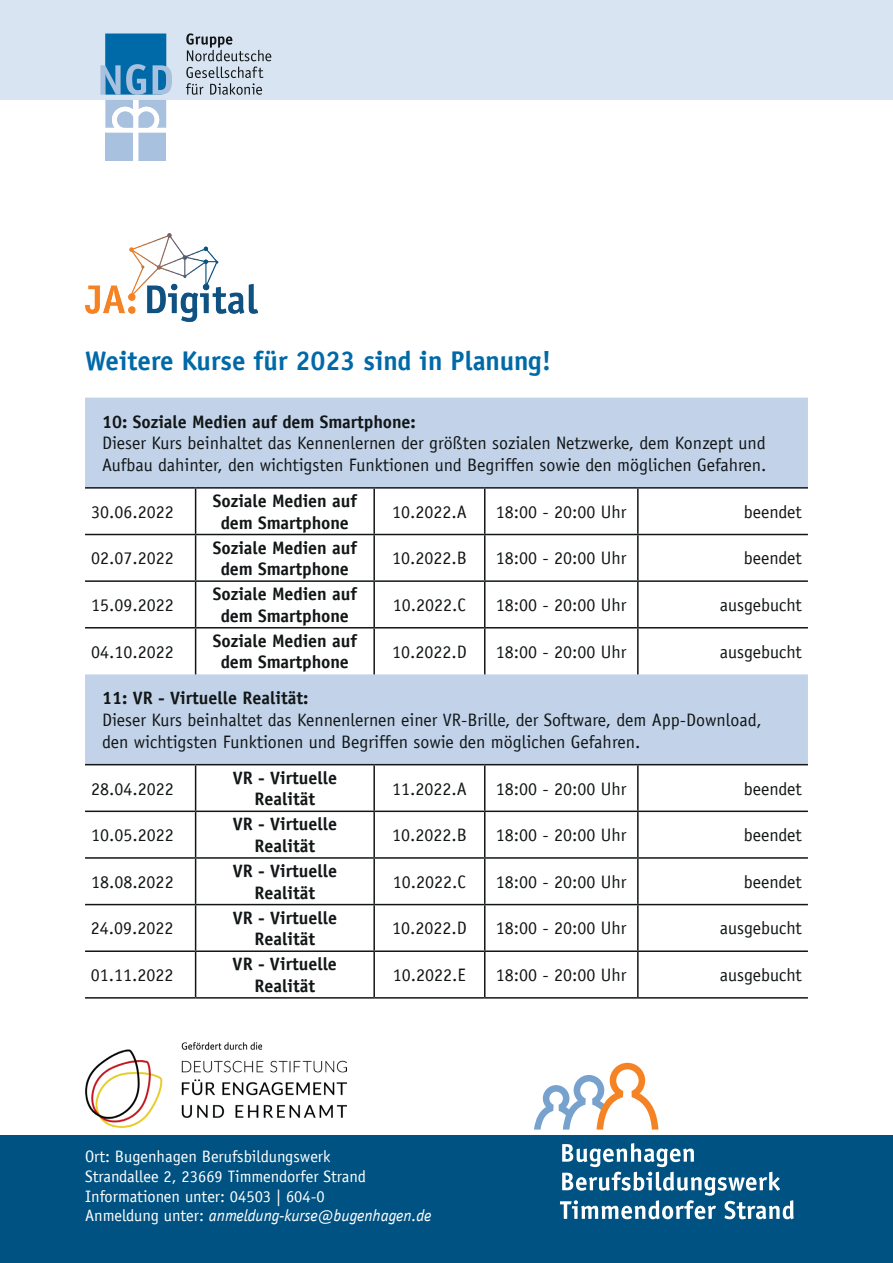
<style>
.page{position:relative;width:893px;height:1263px;background:#fff}
.page>*{position:absolute;margin:0;border:0;box-sizing:border-box;transform-origin:0 0}
.t1{font:700 27px "Officina Sans LT";color:#0069a8}
.t2{font:18px/21.6px "Officina Sans LT";color:#121617}
.t3{font:700 18px/21.6px "Officina Sans LT";color:#121617;text-align:center}
.t4{font:16.5px/19.8px "Officina Sans LT";color:#fff}
.s1{font-style:italic}
</style>
<div class="page">
<div style="left:0;top:0;width:893px;height:100px;background:#d8e4f1"></div>
<div style="left:0;top:1135px;width:893px;height:128px;background:#005282"></div>
<svg style="left:100px;top:34px;width:72px;height:127px"></svg>
<svg style="left:186px;top:33px;width:85px;height:62px"></svg>
<svg style="left:534px;top:1063px;width:124px;height:66px"></svg>
<svg style="left:560px;top:1143px;width:234px;height:76px"></svg>
<img style="left:85px;top:234px;width:173px;height:88px">
<svg style="left:85px;top:398px;width:723px;height:366px;fill:#c2d3e9"></svg>
<hr style="left:85px;top:487px;width:111px;height:2px;background:#121617">
<hr style="left:196px;top:487px;width:178px;height:2px;background:#121617">
<hr style="left:195px;top:489px;width:1px;height:45px;background:#121617">
<hr style="left:374px;top:487px;width:111px;height:2px;background:#121617">
<hr style="left:373px;top:489px;width:2px;height:45px;background:#121617">
<hr style="left:485px;top:487px;width:153px;height:2px;background:#121617">
<hr style="left:484px;top:489px;width:1px;height:45px;background:#121617">
<hr style="left:638px;top:487px;width:170px;height:2px;background:#121617">
<hr style="left:637px;top:489px;width:2px;height:45px;background:#121617">
<hr style="left:85px;top:534px;width:111px;height:1px;background:#121617">
<hr style="left:196px;top:534px;width:178px;height:1px;background:#121617">
<hr style="left:195px;top:535px;width:1px;height:45px;background:#121617">
<hr style="left:374px;top:534px;width:111px;height:1px;background:#121617">
<hr style="left:373px;top:535px;width:2px;height:45px;background:#121617">
<hr style="left:485px;top:534px;width:153px;height:1px;background:#121617">
<hr style="left:484px;top:535px;width:1px;height:45px;background:#121617">
<hr style="left:638px;top:534px;width:170px;height:1px;background:#121617">
<hr style="left:637px;top:535px;width:2px;height:45px;background:#121617">
<hr style="left:85px;top:580px;width:111px;height:2px;background:#121617">
<hr style="left:196px;top:580px;width:178px;height:2px;background:#121617">
<hr style="left:195px;top:582px;width:1px;height:45px;background:#121617">
<hr style="left:374px;top:580px;width:111px;height:2px;background:#121617">
<hr style="left:373px;top:582px;width:2px;height:45px;background:#121617">
<hr style="left:485px;top:580px;width:153px;height:2px;background:#121617">
<hr style="left:484px;top:582px;width:1px;height:45px;background:#121617">
<hr style="left:638px;top:580px;width:170px;height:2px;background:#121617">
<hr style="left:637px;top:582px;width:2px;height:45px;background:#121617">
<hr style="left:85px;top:627px;width:111px;height:1px;background:#121617">
<hr style="left:196px;top:627px;width:178px;height:1px;background:#121617">
<hr style="left:195px;top:628px;width:1px;height:46px;background:#121617">
<hr style="left:374px;top:627px;width:111px;height:1px;background:#121617">
<hr style="left:373px;top:628px;width:2px;height:46px;background:#121617">
<hr style="left:485px;top:627px;width:153px;height:1px;background:#121617">
<hr style="left:484px;top:628px;width:1px;height:46px;background:#121617">
<hr style="left:638px;top:627px;width:170px;height:1px;background:#121617">
<hr style="left:637px;top:628px;width:2px;height:46px;background:#121617">
<hr style="left:85px;top:764px;width:111px;height:1px;background:#121617">
<hr style="left:196px;top:764px;width:178px;height:1px;background:#121617">
<hr style="left:195px;top:765px;width:1px;height:45px;background:#121617">
<hr style="left:374px;top:764px;width:111px;height:1px;background:#121617">
<hr style="left:373px;top:765px;width:2px;height:45px;background:#121617">
<hr style="left:485px;top:764px;width:153px;height:1px;background:#121617">
<hr style="left:484px;top:765px;width:1px;height:45px;background:#121617">
<hr style="left:638px;top:764px;width:170px;height:1px;background:#121617">
<hr style="left:637px;top:765px;width:2px;height:45px;background:#121617">
<hr style="left:85px;top:810px;width:111px;height:2px;background:#121617">
<hr style="left:196px;top:810px;width:178px;height:2px;background:#121617">
<hr style="left:195px;top:812px;width:1px;height:45px;background:#121617">
<hr style="left:374px;top:810px;width:111px;height:2px;background:#121617">
<hr style="left:373px;top:812px;width:2px;height:45px;background:#121617">
<hr style="left:485px;top:810px;width:153px;height:2px;background:#121617">
<hr style="left:484px;top:812px;width:1px;height:45px;background:#121617">
<hr style="left:638px;top:810px;width:170px;height:2px;background:#121617">
<hr style="left:637px;top:812px;width:2px;height:45px;background:#121617">
<hr style="left:85px;top:857px;width:111px;height:2px;background:#121617">
<hr style="left:196px;top:857px;width:178px;height:2px;background:#121617">
<hr style="left:195px;top:859px;width:1px;height:45px;background:#121617">
<hr style="left:374px;top:857px;width:111px;height:2px;background:#121617">
<hr style="left:373px;top:859px;width:2px;height:45px;background:#121617">
<hr style="left:485px;top:857px;width:153px;height:2px;background:#121617">
<hr style="left:484px;top:859px;width:1px;height:45px;background:#121617">
<hr style="left:638px;top:857px;width:170px;height:2px;background:#121617">
<hr style="left:637px;top:859px;width:2px;height:45px;background:#121617">
<hr style="left:85px;top:904px;width:111px;height:1px;background:#121617">
<hr style="left:196px;top:904px;width:178px;height:1px;background:#121617">
<hr style="left:195px;top:905px;width:1px;height:45px;background:#121617">
<hr style="left:374px;top:904px;width:111px;height:1px;background:#121617">
<hr style="left:373px;top:905px;width:2px;height:45px;background:#121617">
<hr style="left:485px;top:904px;width:153px;height:1px;background:#121617">
<hr style="left:484px;top:905px;width:1px;height:45px;background:#121617">
<hr style="left:638px;top:904px;width:170px;height:1px;background:#121617">
<hr style="left:637px;top:905px;width:2px;height:45px;background:#121617">
<hr style="left:85px;top:950px;width:111px;height:2px;background:#121617">
<hr style="left:196px;top:950px;width:178px;height:2px;background:#121617">
<hr style="left:195px;top:952px;width:1px;height:45px;background:#121617">
<hr style="left:374px;top:950px;width:111px;height:2px;background:#121617">
<hr style="left:373px;top:952px;width:2px;height:45px;background:#121617">
<hr style="left:485px;top:950px;width:153px;height:2px;background:#121617">
<hr style="left:484px;top:952px;width:1px;height:45px;background:#121617">
<hr style="left:638px;top:950px;width:170px;height:2px;background:#121617">
<hr style="left:637px;top:952px;width:2px;height:45px;background:#121617">
<hr style="left:85px;top:997px;width:111px;height:1px;background:#121617">
<hr style="left:196px;top:997px;width:178px;height:1px;background:#121617">
<hr style="left:374px;top:997px;width:111px;height:1px;background:#121617">
<hr style="left:485px;top:997px;width:153px;height:1px;background:#121617">
<hr style="left:638px;top:997px;width:170px;height:1px;background:#121617">
<img style="left:85px;top:1042px;width:261px;height:86px">
<h1 class="t1" style="left:85px;top:344px;width:468px">Weitere Kurse für 2023 sind in Planung!</h1>
<p class="t3" style="left:102px;top:410px;width:315px">10: Soziale Medien auf dem Smartphone:</p>
<p class="t2" style="left:102px;top:432px;width:666px">Dieser Kurs beinhaltet das Kennenlernen der größten sozialen Netzwerke, dem Konzept und<br>Aufbau dahinter, den wichtigsten Funktionen und Begriffen sowie den möglichen Gefahren.</p>
<p class="t2" style="left:91px;top:501px;width:84px">30.06.2022</p>
<p class="t3" style="left:213px;top:490px;width:146px">Soziale Medien auf dem Smartphone</p>
<p class="t2" style="left:392px;top:501px;width:76px">10.2022.A</p>
<p class="t2" style="left:496px;top:501px;width:132px">18:00 - 20:00 Uhr</p>
<p class="t2" style="left:744px;top:501px;width:60px">beendet</p>
<p class="t2" style="left:91px;top:547px;width:84px">02.07.2022</p>
<p class="t2" style="left:91px;top:594px;width:84px">15.09.2022</p>
<p class="t3" style="left:213px;top:536px;width:146px">Soziale Medien auf dem Smartphone</p>
<p class="t2" style="left:392px;top:547px;width:76px">10.2022.B</p>
<p class="t2" style="left:496px;top:547px;width:132px">18:00 - 20:00 Uhr</p>
<p class="t2" style="left:744px;top:547px;width:60px">beendet</p>
<p class="t3" style="left:213px;top:583px;width:146px">Soziale Medien auf dem Smartphone</p>
<p class="t2" style="left:393px;top:594px;width:74px">10.2022.C</p>
<p class="t2" style="left:496px;top:594px;width:132px">18:00 - 20:00 Uhr</p>
<p class="t2" style="left:720px;top:594px;width:84px">ausgebucht</p>
<p class="t3" style="left:213px;top:630px;width:146px">Soziale Medien auf dem Smartphone</p>
<p class="t2" style="left:392px;top:641px;width:76px">10.2022.D</p>
<p class="t2" style="left:496px;top:641px;width:132px">18:00 - 20:00 Uhr</p>
<p class="t2" style="left:720px;top:641px;width:84px">ausgebucht</p>
<p class="t3" style="left:102px;top:687px;width:208px">11: VR - Virtuelle Realität:</p>
<p class="t2" style="left:102px;top:709px;width:661px">Dieser Kurs beinhaltet das Kennenlernen einer VR-Brille, der Software, dem App-Download, den wichtigsten Funktionen und Begriffen sowie den möglichen Gefahren.</p>
<p class="t2" style="left:91px;top:778px;width:84px">28.04.2022</p>
<p class="t2" style="left:91px;top:641px;width:84px">04.10.2022</p>
<p class="t3" style="left:233px;top:766px;width:106px">VR - Virtuelle<br>Realität</p>
<p class="t2" style="left:392px;top:778px;width:76px">11.2022.A</p>
<p class="t2" style="left:496px;top:778px;width:132px">18:00 - 20:00 Uhr</p>
<p class="t2" style="left:744px;top:778px;width:60px">beendet</p>
<p class="t2" style="left:91px;top:824px;width:84px">10.05.2022</p>
<p class="t2" style="left:91px;top:871px;width:84px">18.08.2022</p>
<p class="t2" style="left:91px;top:917px;width:84px">24.09.2022</p>
<p class="t2" style="left:91px;top:964px;width:84px">01.11.2022</p>
<p class="t3" style="left:233px;top:813px;width:106px">VR - Virtuelle<br>Realität</p>
<p class="t2" style="left:392px;top:824px;width:76px">10.2022.B</p>
<p class="t2" style="left:496px;top:824px;width:132px">18:00 - 20:00 Uhr</p>
<p class="t2" style="left:744px;top:824px;width:60px">beendet</p>
<p class="t3" style="left:233px;top:860px;width:106px">VR - Virtuelle<br>Realität</p>
<p class="t2" style="left:393px;top:871px;width:74px">10.2022.C</p>
<p class="t2" style="left:496px;top:871px;width:132px">18:00 - 20:00 Uhr</p>
<p class="t2" style="left:744px;top:871px;width:60px">beendet</p>
<p class="t3" style="left:233px;top:906px;width:106px">VR - Virtuelle<br>Realität</p>
<p class="t2" style="left:392px;top:917px;width:76px">10.2022.D</p>
<p class="t2" style="left:496px;top:917px;width:132px">18:00 - 20:00 Uhr</p>
<p class="t2" style="left:720px;top:917px;width:84px">ausgebucht</p>
<p class="t3" style="left:233px;top:953px;width:106px">VR - Virtuelle<br>Realität</p>
<p class="t2" style="left:393px;top:964px;width:74px">10.2022.E</p>
<p class="t2" style="left:496px;top:964px;width:132px">18:00 - 20:00 Uhr</p>
<p class="t2" style="left:720px;top:964px;width:84px">ausgebucht</p>
<p class="t4" style="left:85px;top:1146px;width:348px">Ort: Bugenhagen Berufsbildungswerk<br>Strandallee 2, 23669 Timmendorfer Strand Informationen unter: 04503 | 604-0<br>Anmeldung unter: <span class="s1">anmeldung-kurse@bugenhagen.de</span></p>
</div>
